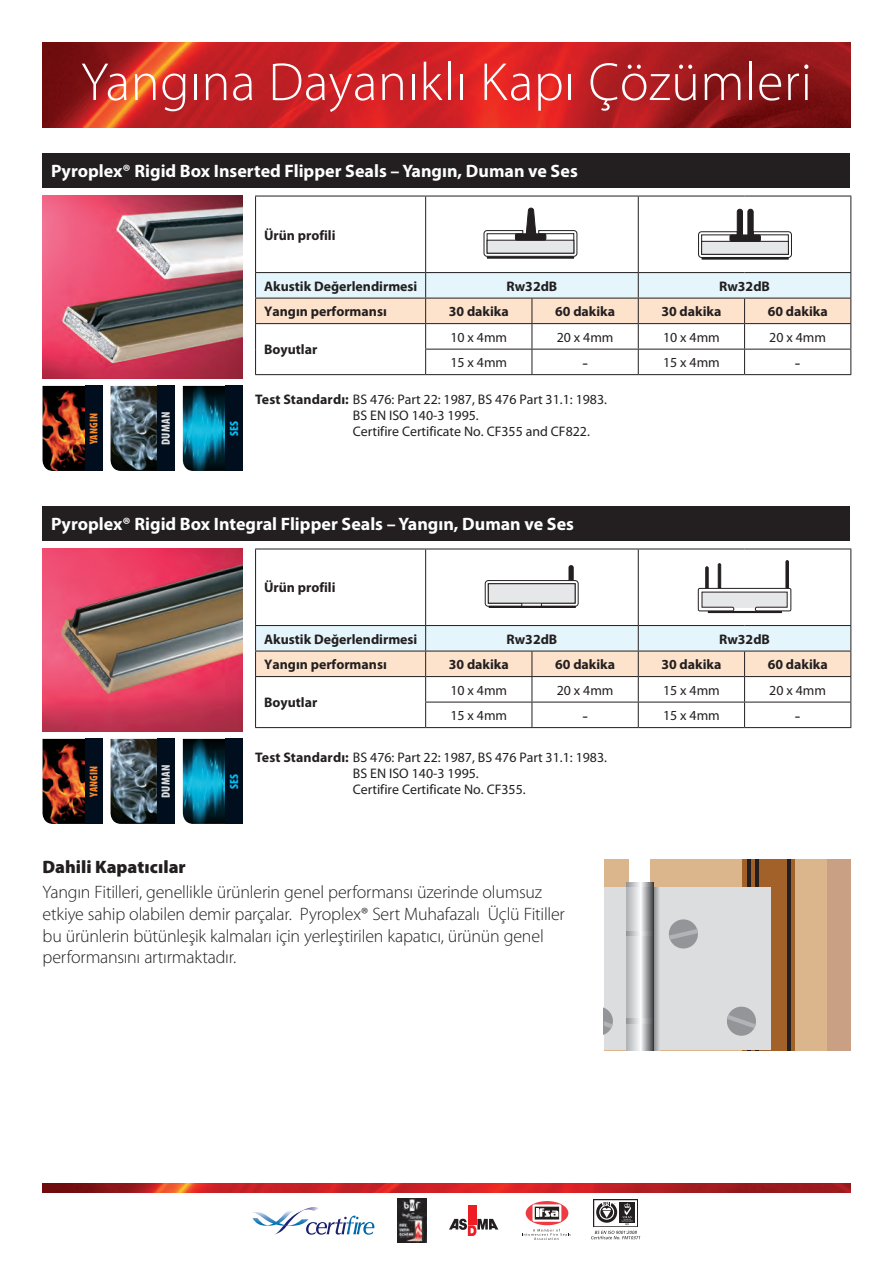
<style>
.page{position:relative;width:893px;height:1263px;background:#fff}
.page>*{position:absolute;margin:0;border:0;box-sizing:border-box;transform-origin:0 0}
.t1{font:300 54px "Myriad Pro";letter-spacing:.01em;color:#fff}
.t2{font:300 18px/21.6px "Myriad Pro";letter-spacing:-.015em;color:#231f20}
.t3{font:700 18px "Myriad Pro";color:#fff}
.t4{font:900 18px "Myriad Pro";color:#231f20}
.t5{font:18px "Myriad Pro";color:#231f20}
.t6{font:13.8px/16px "Myriad Pro";color:#231f20}
.t7{font:700 13.8px "Myriad Pro";color:#231f20}
.t8{font:900 condensed 12px "Myriad Pro";letter-spacing:.02em;color:#dcdddf}
.t9{font:900 condensed 12px "Myriad Pro";letter-spacing:.02em;color:#04bdf2}
.t10{font:900 condensed 11.25px "Myriad Pro";letter-spacing:.02em;color:#f58930}
.s1{font-weight:700}
</style>
<div class="page">
<img style="left:43px;top:43px;width:807px;height:85px">
<img style="left:43px;top:1183px;width:807px;height:9px">
<div style="left:593px;top:1199px;width:45px;height:28px;background:#231f20"></div>
<svg style="left:591px;top:1200px;width:49px;height:40px"></svg>
<div style="left:526px;top:1201px;width:42px;height:24px;background:#ee3a41;border-radius:50%"></div>
<svg style="left:532px;top:1204px;width:29px;height:18px"></svg>
<svg style="left:522px;top:1229px;width:49px;height:11px"></svg>
<div style="left:468px;top:1205px;width:8px;height:19px;background:#ee1d23"></div>
<svg style="left:449px;top:1219px;width:49px;height:17px"></svg>
<img style="left:397px;top:1198px;width:29px;height:44px">
<svg style="left:252px;top:1207px;width:122px;height:28px"></svg>
<hr style="left:255px;top:549px;width:171px;height:1px;background:#231f20">
<hr style="left:255px;top:549px;width:1px;height:76px;background:#231f20">
<hr style="left:426px;top:549px;width:106px;height:1px;background:#231f20">
<hr style="left:425px;top:549px;width:1px;height:76px;background:#231f20">
<hr style="left:532px;top:549px;width:106px;height:1px;background:#231f20">
<hr style="left:638px;top:549px;width:107px;height:1px;background:#231f20">
<hr style="left:638px;top:549px;width:1px;height:76px;background:#231f20">
<hr style="left:745px;top:549px;width:106px;height:1px;background:#231f20">
<hr style="left:850px;top:549px;width:1px;height:76px;background:#231f20">
<hr style="left:255px;top:727px;width:171px;height:1px;background:#231f20">
<hr style="left:638px;top:727px;width:107px;height:1px;background:#231f20">
<hr style="left:745px;top:727px;width:106px;height:1px;background:#231f20">
<svg style="left:255px;top:625px;width:596px;height:102px"></svg>
<hr style="left:426px;top:727px;width:106px;height:1px;background:#231f20">
<hr style="left:532px;top:727px;width:106px;height:1px;background:#231f20">
<img style="left:43px;top:549px;width:199px;height:182px">
<div style="left:825px;top:859px;width:25px;height:191px;background:#c9a084"></div>
<div style="left:604px;top:859px;width:223px;height:191px;background:#dbb58b"></div>
<div style="left:630px;top:859px;width:20px;height:191px;background:#fff"></div>
<div style="left:743px;top:859px;width:52px;height:191px;background:#a3612a"></div>
<hr style="left:787px;top:859px;width:4px;height:191px;background:#231f20">
<hr style="left:747px;top:859px;width:3px;height:191px;background:#231f20">
<hr style="left:755px;top:859px;width:4px;height:191px;background:#231f20">
<div style="left:604px;top:887px;width:167px;height:163px;background:#dcdddf"></div>
<svg style="left:654px;top:887px;width:5px;height:163px"></svg>
<svg style="left:626px;top:886px;width:28px;height:164px"></svg>
<svg style="left:626px;top:882px;width:28px;height:4px"></svg>
<svg style="left:626px;top:1019px;width:28px;height:4px"></svg>
<svg style="left:626px;top:931px;width:28px;height:4px"></svg>
<svg style="left:669px;top:919px;width:29px;height:30px"></svg>
<svg style="left:727px;top:1006px;width:29px;height:30px"></svg>
<svg style="left:604px;top:1008px;width:9px;height:27px"></svg>
<hr style="left:489px;top:606px;width:87px;height:2px;background:#231f20">
<svg style="left:485px;top:565px;width:93px;height:42px"></svg>
<svg style="left:698px;top:560px;width:93px;height:53px"></svg>
<img style="left:111px;top:739px;width:46px;height:85px">
<div style="left:157px;top:739px;width:17px;height:85px;background:#010e1e"></div>
<img style="left:43px;top:739px;width:42px;height:85px">
<div style="left:85px;top:739px;width:17px;height:85px;background:#010e1e"></div>
<img style="left:183px;top:739px;width:42px;height:85px">
<div style="left:225px;top:739px;width:17px;height:85px;background:#010e1e"></div>
<hr style="left:255px;top:196px;width:171px;height:1px;background:#231f20">
<hr style="left:255px;top:196px;width:1px;height:76px;background:#231f20">
<hr style="left:426px;top:196px;width:106px;height:1px;background:#231f20">
<hr style="left:425px;top:196px;width:1px;height:76px;background:#231f20">
<hr style="left:532px;top:196px;width:106px;height:1px;background:#231f20">
<hr style="left:638px;top:196px;width:107px;height:1px;background:#231f20">
<hr style="left:638px;top:196px;width:1px;height:76px;background:#231f20">
<hr style="left:745px;top:196px;width:106px;height:1px;background:#231f20">
<hr style="left:850px;top:196px;width:1px;height:76px;background:#231f20">
<hr style="left:255px;top:272px;width:171px;height:1px;background:#231f20">
<hr style="left:426px;top:272px;width:106px;height:1px;background:#231f20">
<hr style="left:532px;top:272px;width:106px;height:1px;background:#231f20">
<hr style="left:638px;top:272px;width:107px;height:1px;background:#231f20">
<hr style="left:745px;top:272px;width:106px;height:1px;background:#231f20">
<hr style="left:255px;top:374px;width:171px;height:1px;background:#231f20">
<hr style="left:638px;top:374px;width:107px;height:1px;background:#231f20">
<hr style="left:745px;top:374px;width:106px;height:1px;background:#231f20">
<svg style="left:255px;top:273px;width:596px;height:101px"></svg>
<hr style="left:426px;top:374px;width:106px;height:1px;background:#231f20">
<hr style="left:532px;top:374px;width:106px;height:1px;background:#231f20">
<img style="left:43px;top:196px;width:199px;height:182px">
<svg style="left:484px;top:207px;width:93px;height:50px"></svg>
<hr style="left:487px;top:256px;width:87px;height:3px;background:#231f20">
<svg style="left:698px;top:208px;width:94px;height:50px"></svg>
<div style="left:730px;top:235px;width:30px;height:6px;background:#231f20"></div>
<div style="left:730px;top:235px;width:31px;height:7px;border:1px solid #231f20"></div>
<hr style="left:702px;top:257px;width:87px;height:3px;background:#231f20">
<img style="left:111px;top:386px;width:46px;height:85px">
<div style="left:157px;top:386px;width:17px;height:85px;background:#010e1e"></div>
<img style="left:43px;top:386px;width:42px;height:85px">
<div style="left:85px;top:386px;width:17px;height:85px;background:#010e1e"></div>
<img style="left:183px;top:386px;width:42px;height:85px">
<div style="left:225px;top:386px;width:17px;height:85px;background:#010e1e"></div>
<div style="left:43px;top:506px;width:807px;height:34px;background:#231f20"></div>
<div style="left:43px;top:153px;width:807px;height:34px;background:#231f20"></div>
<h1 class="t1" style="left:81px;top:50px;width:732px">Yangına Dayanıklı Kapı Çözümleri</h1>
<h2 class="t3" style="left:51px;top:159px;width:528px">Pyroplex® Rigid Box Inserted Flipper Seals – Yangın, Duman ve Ses</h2>
<p class="t10" style="left:86px;top:444px;width:33px;rotate:-90deg">Yangın</p>
<p class="t8" style="left:158px;top:445px;width:35px;rotate:-90deg">Duman</p>
<p class="t9" style="left:226px;top:436px;width:16px;rotate:-90deg">Ses</p>
<p class="t7" style="left:264px;top:226px;width:73px">Ürün profili</p>
<p class="t7" style="left:264px;top:277px;width:155px">Akustik Değerlendirmesi</p>
<p class="t7" style="left:507px;top:277px;width:52px">Rw32dB</p>
<p class="t7" style="left:719px;top:277px;width:52px">Rw32dB</p>
<p class="t7" style="left:264px;top:302px;width:124px">Yangın performansı</p>
<p class="t7" style="left:449px;top:302px;width:61px">30 dakika</p>
<p class="t7" style="left:555px;top:302px;width:61px">60 dakika</p>
<p class="t7" style="left:661px;top:302px;width:61px">30 dakika</p>
<p class="t7" style="left:768px;top:302px;width:61px">60 dakika</p>
<p class="t7" style="left:264px;top:341px;width:55px">Boyutlar</p>
<p class="t6" style="left:450px;top:329px;width:58px">10 x 4mm</p>
<p class="t6" style="left:557px;top:329px;width:58px">20 x 4mm</p>
<p class="t6" style="left:663px;top:329px;width:58px">10 x 4mm</p>
<p class="t6" style="left:769px;top:329px;width:58px">20 x 4mm</p>
<p class="t6" style="left:450px;top:354px;width:58px">15 x 4mm</p>
<h2 class="t5" style="left:582px;top:351px;width:7px">-</h2>
<p class="t6" style="left:663px;top:354px;width:58px">15 x 4mm</p>
<h2 class="t5" style="left:795px;top:351px;width:7px">-</h2>
<p class="t6" style="left:353px;top:391px;width:256px;text-indent:-98px"><span class="s1">Test Standardı:</span> BS 476: Part 22: 1987, BS 476 Part 31.1: 1983.<br>BS EN ISO 140-3 1995.<br>Certifire Certificate No. CF355 and CF822.</p>
<h2 class="t3" style="left:51px;top:512px;width:525px">Pyroplex® Rigid Box Integral Flipper Seals – Yangın, Duman ve Ses</h2>
<p class="t10" style="left:86px;top:797px;width:33px;rotate:-90deg">Yangın</p>
<p class="t8" style="left:158px;top:798px;width:35px;rotate:-90deg">Duman</p>
<p class="t9" style="left:226px;top:789px;width:16px;rotate:-90deg">Ses</p>
<p class="t7" style="left:264px;top:579px;width:73px">Ürün profili</p>
<p class="t7" style="left:264px;top:630px;width:155px">Akustik Değerlendirmesi</p>
<p class="t7" style="left:507px;top:630px;width:52px">Rw32dB</p>
<p class="t7" style="left:719px;top:630px;width:52px">Rw32dB</p>
<p class="t7" style="left:264px;top:655px;width:124px">Yangın performansı</p>
<p class="t7" style="left:449px;top:655px;width:61px">30 dakika</p>
<p class="t7" style="left:555px;top:655px;width:61px">60 dakika</p>
<p class="t7" style="left:661px;top:655px;width:61px">30 dakika</p>
<p class="t7" style="left:768px;top:655px;width:61px">60 dakika</p>
<p class="t7" style="left:264px;top:694px;width:55px">Boyutlar</p>
<p class="t6" style="left:450px;top:682px;width:58px">10 x 4mm</p>
<p class="t6" style="left:557px;top:682px;width:58px">20 x 4mm</p>
<p class="t6" style="left:663px;top:682px;width:58px">15 x 4mm</p>
<p class="t6" style="left:769px;top:682px;width:58px">20 x 4mm</p>
<p class="t6" style="left:450px;top:707px;width:58px">15 x 4mm</p>
<h2 class="t5" style="left:582px;top:704px;width:7px">-</h2>
<p class="t6" style="left:663px;top:707px;width:58px">15 x 4mm</p>
<h2 class="t5" style="left:795px;top:704px;width:7px">-</h2>
<p class="t6" style="left:353px;top:749px;width:256px;text-indent:-98px"><span class="s1">Test Standardı:</span> BS 476: Part 22: 1987, BS 476 Part 31.1: 1983.<br>BS EN ISO 140-3 1995.<br>Certifire Certificate No. CF355.</p>
<h2 class="t4" style="left:43px;top:854px;width:145px">Dahili Kapatıcılar</h2>
<p class="t2" style="left:43px;top:881px;width:524px">Yangın Fitilleri, genellikle ürünlerin genel performansı üzerinde olumsuz etkiye sahip olabilen demir parçalar. Pyroplex® Sert Muhafazalı Üçlü Fitiller bu ürünlerin bütünleşik kalmaları için yerleştirilen kapatıcı, ürünün genel performansını artırmaktadır.</p>
</div>
